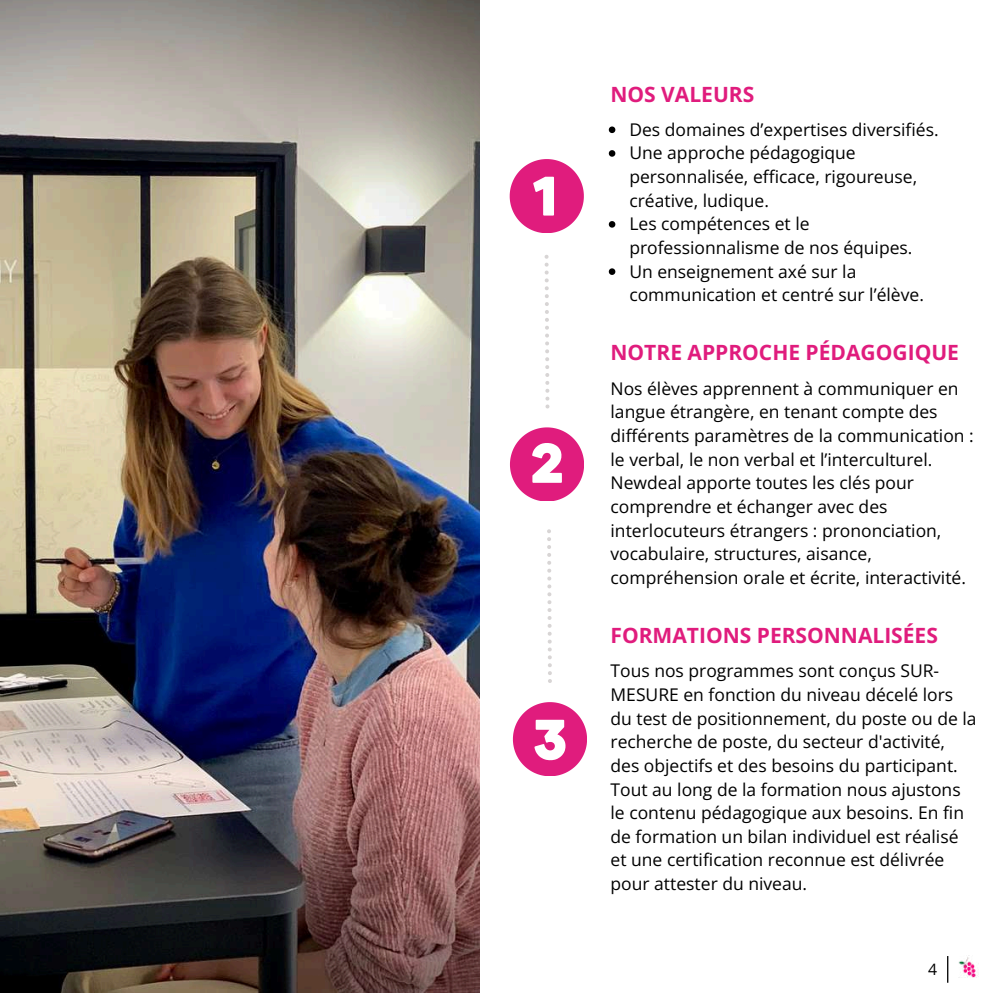
<style>
.page{position:relative;width:993px;height:993px;background:#fff}
.page>*{position:absolute;margin:0;border:0;box-sizing:border-box;transform-origin:0 0}
.t1{font:700 21px "Open Sans";color:#e01c7d}
.t2{font:17.5px/23.6px "Open Sans";color:#000}
.t3{font:15.75px "Open Sans";color:#000}
</style>
<div class="page">
<img style="left:0;top:0;width:479px;height:992px">
<svg style="left:509px;top:159px;width:74px;height:73px"></svg>
<svg style="left:544px;top:255px;width:5px;height:153px"></svg>
<svg style="left:510px;top:427px;width:73px;height:74px"></svg>
<svg style="left:513px;top:702px;width:73px;height:73px"></svg>
<svg style="left:547px;top:529px;width:5px;height:153px"></svg>
<svg style="left:608px;top:126px;width:7px;height:7px"></svg>
<svg style="left:608px;top:150px;width:7px;height:7px"></svg>
<svg style="left:608px;top:221px;width:7px;height:6px"></svg>
<svg style="left:608px;top:268px;width:7px;height:7px"></svg>
<hr style="left:946px;top:955px;width:2px;height:27px;background:#000">
<img style="left:958px;top:955px;width:20px;height:22px">
<p class="t1" style="left:610px;top:79px;width:145px">NOS VALEURS</p>
<p class="t2" style="left:629px;top:117px;width:311px">Des domaines d’expertises diversifiés.<br>Une approche pédagogique personnalisée, efficace, rigoureuse, créative, ludique.<br>Les compétences et le professionnalisme de nos équipes.<br>Un enseignement axé sur la communication et centré sur l’élève.</p>
<p class="t1" style="left:610px;top:338px;width:350px">NOTRE APPROCHE PÉDAGOGIQUE</p>
<p class="t2" style="left:610px;top:376px;width:364px">Nos élèves apprennent à communiquer en langue étrangère, en tenant compte des différents paramètres de la communication : le verbal, le non verbal et l’interculturel.<br>Newdeal apporte toutes les clés pour comprendre et échanger avec des interlocuteurs étrangers : prononciation, vocabulaire, structures, aisance, compréhension orale et écrite, interactivité.</p>
<p class="t1" style="left:610px;top:620px;width:329px">FORMATIONS PERSONNALISÉES</p>
<p class="t2" style="left:610px;top:658px;width:367px">Tous nos programmes sont conçus SUR-MESURE en fonction du niveau décelé lors du test de positionnement, du poste ou de la recherche de poste, du secteur d'activité, des objectifs et des besoins du participant.<br>Tout au long de la formation nous ajustons le contenu pédagogique aux besoins. En fin de formation un bilan individuel est réalisé et une certification reconnue est délivrée pour attester du niveau.</p>
<p class="t3" style="left:927px;top:957px;width:10px">4</p>
</div>
